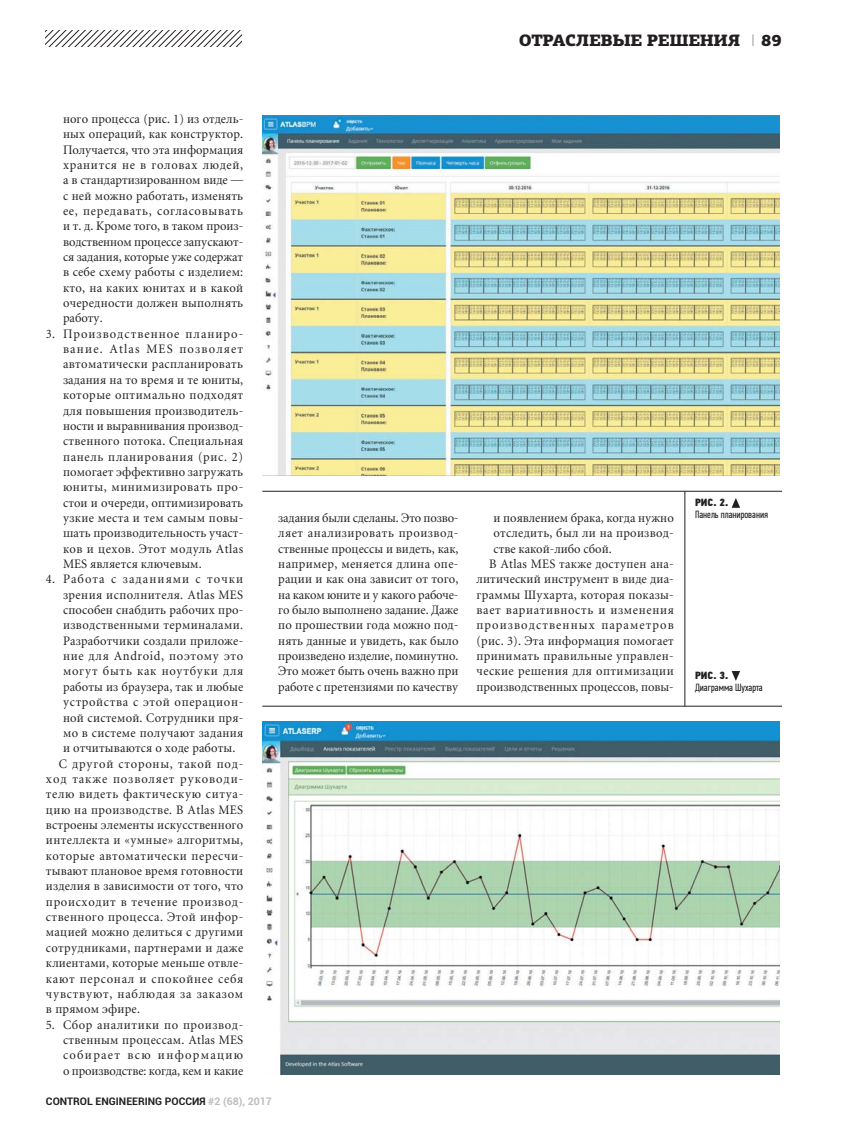
<style>
.page{position:relative;width:851px;height:1136px;background:#fff}
.page>*{position:absolute;margin:0;border:0;box-sizing:border-box;transform-origin:0 0}
.t1{font:900 16.5px "PF Agora Slab Pro";letter-spacing:-.02em;color:#231f20}
.t2{font:12.75px/15.3px "Miniature";letter-spacing:.025em;color:#231f20;text-align:justify;scale:.96 1}
.t3{font:12.75px "Miniature";letter-spacing:.05em;color:#231f20;scale:.96 1}
.t4{font:12.75px "Miniature";letter-spacing:.06em;color:#231f20;scale:.96 1}
.t5{font:12.75px "Miniature";letter-spacing:.055em;color:#231f20;scale:.96 1}
.t6{font:12.75px "Miniature";color:#231f20;scale:.96 1}
.t7{font:12.75px "Miniature";letter-spacing:-.005em;color:#231f20;scale:.96 1}
.t8{font:12.75px "Miniature";letter-spacing:.075em;color:#231f20;scale:.96 1}
.t9{font:12.75px "Miniature";letter-spacing:.085em;color:#231f20;scale:.96 1}
.t10{font:12.75px "Miniature";letter-spacing:.09em;color:#231f20;scale:.96 1}
.t11{font:700 10.5px "Roboto";color:#231f20}
.t12{font:10.5px "PF Din Text Comp Pro";color:#231f20}
.t13{font:10.5px "PF Din Text Cond Pro X Black";color:#231f20}
.s1{font-family:"PF Din Text Pro";font-weight:100}
.s2{color:#bbbdc0}
</style>
<div class="page">
<svg style="left:46px;top:31px;width:195px;height:15px"></svg>
<img style="left:262px;top:115px;width:517px;height:361px">
<img style="left:262px;top:721px;width:517px;height:353px">
<svg style="left:732px;top:498px;width:8px;height:9px"></svg>
<svg style="left:731px;top:671px;width:9px;height:10px"></svg>
<hr style="left:262px;top:491px;width:519px;height:1px;background:#231f20">
<hr style="left:684px;top:491px;width:1px;height:215px;background:#231f20">
<hr style="left:262px;top:705px;width:519px;height:1px;background:#231f20">
<p class="t2" style="left:63px;top:111px;width:189px">ного процесса (рис. 1) из отдель&shy;ных операций, как конструктор.<br>Получается, что эта информация хранится не в головах людей, а в стандартизированном виде — с ней можно работать, изменять ее, передавать, согласовывать и т. д. Кроме того, в таком произ&shy;водственном процессе запускают&shy;ся задания, которые уже содержат в себе схему работы с изделием: кто, на каких юнитах и в какой очередности должен выполнять работу.</p>
<p class="t2" style="left:63px;top:325px;width:189px;text-indent:-17px">3. Производственное планиро&shy;вание. Atlas MES позволяет автоматически распланировать задания на то время и те юниты, которые оптимально подходят для повышения производитель&shy;ности и выравнивания производ&shy;ственного потока. Специальная панель планирования (рис. 2) помогает эффективно загружать юниты, минимизировать про&shy;стои и очереди, оптимизировать узкие места и тем самым повы&shy;шать производительность участ&shy;ков и цехов. Этот модуль Atlas MES является ключевым.</p>
<p class="t10" style="left:46px;top:571px;width:207px">4. Работа с заданиями с точки</p>
<p class="t2" style="left:63px;top:586px;width:189px">зрения исполнителя. Atlas MES</p>
<p class="t2" style="left:63px;top:602px;width:189px">способен снабдить рабочих про-</p>
<p class="t2" style="left:63px;top:617px;width:189px">изводственными терминалами.</p>
<p class="t2" style="left:63px;top:632px;width:189px">Разработчики создали приложе-</p>
<p class="t5" style="left:63px;top:648px;width:189px">ние для Android, поэтому это</p>
<p class="t4" style="left:63px;top:663px;width:189px">могут быть как ноутбуки для</p>
<p class="t2" style="left:63px;top:678px;width:189px">работы из браузера, так и любые</p>
<p class="t3" style="left:63px;top:694px;width:189px">устройства с этой операцион-</p>
<p class="t2" style="left:63px;top:709px;width:189px">ной системой. Сотрудники пря-</p>
<p class="t2" style="left:63px;top:724px;width:189px">мо в системе получают задания</p>
<p class="t2" style="left:63px;top:740px;width:181px">и отчитываются о ходе работы.</p>
<p class="t4" style="left:59px;top:755px;width:194px">С другой стороны, такой под-</p>
<p class="t8" style="left:46px;top:771px;width:207px">ход также позволяет руководи-</p>
<p class="t3" style="left:46px;top:786px;width:207px">телю видеть фактическую ситуа-</p>
<p class="t2" style="left:46px;top:801px;width:207px">цию на производстве. В Atlas MES</p>
<p class="t2" style="left:46px;top:816px;width:207px">встроены элементы искусственного</p>
<p class="t2" style="left:46px;top:832px;width:207px">интеллекта и «умные» алгоритмы,</p>
<p class="t3" style="left:46px;top:847px;width:207px">которые автоматически пересчи-</p>
<p class="t2" style="left:46px;top:862px;width:207px">тывают плановое время готовности</p>
<p class="t2" style="left:46px;top:878px;width:207px">изделия в зависимости от того, что</p>
<p class="t5" style="left:46px;top:893px;width:207px">происходит в течение производ-</p>
<p class="t2" style="left:46px;top:908px;width:207px">ственного процесса. Этой инфор-</p>
<p class="t2" style="left:46px;top:924px;width:207px">мацией можно делиться с другими</p>
<p class="t2" style="left:46px;top:939px;width:207px">сотрудниками, партнерами и даже</p>
<p class="t2" style="left:46px;top:955px;width:207px">клиентами, которые меньше отвле-</p>
<p class="t4" style="left:46px;top:970px;width:207px">кают персонал и спокойнее себя</p>
<p class="t4" style="left:46px;top:985px;width:207px">чувствуют, наблюдая за заказом</p>
<p class="t2" style="left:46px;top:1001px;width:99px">в прямом эфире.</p>
<p class="t2" style="left:63px;top:1016px;width:189px;text-indent:-17px">5. Сбор аналитики по производ&shy;ственным процессам. Atlas MES собирает всю информацию о производстве: когда, кем и какие</p>
<p class="t1" style="left:518px;top:31px;width:223px">ОТРАСЛЕВЫЕ РЕШЕНИЯ</p>
<p class="t1" style="left:751px;top:31px;width:32px"><span class="s1">I</span> 89</p>
<p class="t2" style="left:278px;top:510px;width:189px">задания были сделаны. Это позво&shy;ляет анализировать производ&shy;ственные процессы и видеть, как, например, меняется длина опе&shy;рации и как она зависит от того, на каком юните и у какого рабоче&shy;го было выполнено задание. Даже по прошествии года можно под&shy;нять данные и увидеть, как было произведено изделие, поминутно.<br>Это может быть очень важно при работе с претензиями по качеству</p>
<p class="t6" style="left:493px;top:510px;width:189px">и появлением брака, когда нужно</p>
<p class="t2" style="left:493px;top:525px;width:189px">отследить, был ли на производ-</p>
<p class="t6" style="left:493px;top:540px;width:125px">стве какой-либо сбой.</p>
<p class="t2" style="left:489px;top:556px;width:194px">В Atlas MES также доступен ана-</p>
<p class="t2" style="left:476px;top:571px;width:207px">литический инструмент в виде диа-</p>
<p class="t2" style="left:476px;top:586px;width:207px">граммы Шухарта, которая показы-</p>
<p class="t3" style="left:476px;top:602px;width:207px">вает вариативность и изменения</p>
<p class="t9" style="left:476px;top:617px;width:207px">производственных параметров</p>
<p class="t2" style="left:476px;top:632px;width:207px">(рис. 3). Эта информация помогает</p>
<p class="t2" style="left:476px;top:648px;width:207px">принимать правильные управлен-</p>
<p class="t2" style="left:476px;top:663px;width:207px">ческие решения для оптимизации</p>
<p class="t7" style="left:476px;top:679px;width:207px">производственных процессов, повы-</p>
<p class="t13" style="left:695px;top:496px;width:35px">РИС. 2.</p>
<p class="t12" style="left:695px;top:508px;width:75px">Панель планирования</p>
<p class="t13" style="left:695px;top:669px;width:35px">РИС. 3.</p>
<p class="t12" style="left:695px;top:681px;width:69px">Диаграмма Шухарта</p>
<p class="t11" style="left:46px;top:1093px;width:227px">CONTROL ENGINEERING РОССИЯ <span class="s2">#2 (68), 2017</span></p>
</div>
